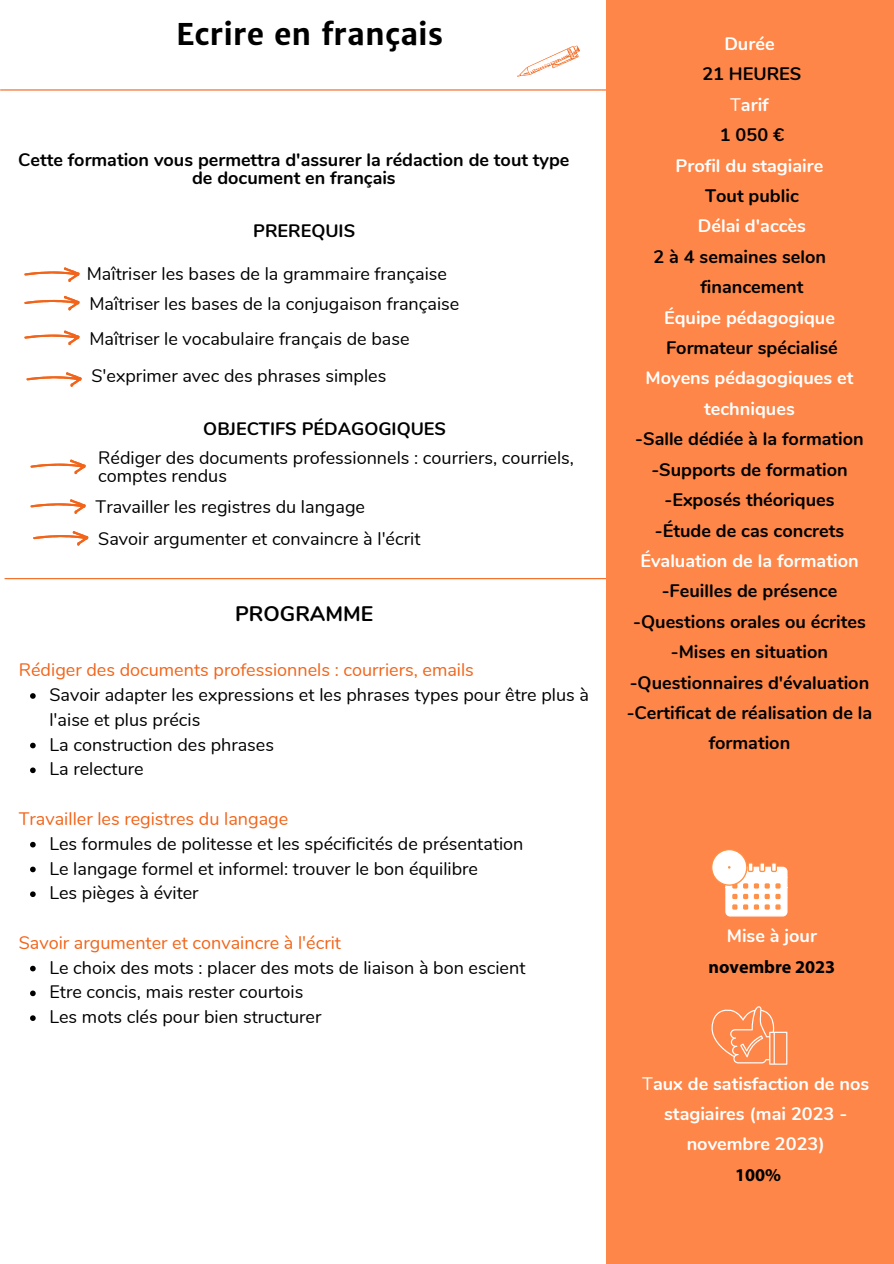
<style>
.page{position:relative;width:894px;height:1264px;background:#fff}
.page>*{position:absolute;margin:0;border:0;box-sizing:border-box;transform-origin:0 0}
.t1{font:700 30px "Merriweather Sans";color:#000}
.t2{font:700 21px "Nunito";color:#000}
.t3{font:700 18.15px/30.5px "Nunito";color:#000;text-align:center}
.t4{font:700 18.15px/30.5px "Nunito";color:#fff;text-align:center}
.t5{font:700 18.15px "Myriad Pro";color:#000}
.t6{font:18px/24.8px "Nunito";color:#000}
.t7{font:18px "Nunito";color:#f26419}
.t8{font:700 18px/18px "Nunito";color:#000;text-align:center}
.s1{font-weight:400;color:#fff}
.s2{color:#fff}
.s3{font-weight:400}
</style>
<div class="page">
<hr style="left:1px;top:89px;width:892px;height:1px;background:#f26419">
<hr style="left:5px;top:578px;width:607px;height:1px;background:#f26419">
<div style="left:606px;top:0;width:287px;height:1263px;background:#fd8648"></div>
<svg style="left:517px;top:46px;width:63px;height:31px"></svg>
<svg style="left:30px;top:693px;width:6px;height:5px"></svg>
<svg style="left:30px;top:742px;width:6px;height:6px"></svg>
<svg style="left:30px;top:767px;width:6px;height:6px"></svg>
<svg style="left:30px;top:841px;width:6px;height:6px"></svg>
<svg style="left:30px;top:866px;width:6px;height:6px"></svg>
<svg style="left:30px;top:891px;width:6px;height:6px"></svg>
<svg style="left:30px;top:965px;width:6px;height:6px"></svg>
<svg style="left:30px;top:990px;width:6px;height:6px"></svg>
<svg style="left:30px;top:1015px;width:6px;height:5px"></svg>
<svg style="left:711px;top:849px;width:76px;height:67px"></svg>
<svg style="left:711px;top:1006px;width:76px;height:58px"></svg>
<svg style="left:24px;top:267px;width:56px;height:15px"></svg>
<svg style="left:24px;top:296px;width:56px;height:14px"></svg>
<svg style="left:24px;top:330px;width:56px;height:15px"></svg>
<svg style="left:31px;top:459px;width:55px;height:15px"></svg>
<svg style="left:31px;top:499px;width:55px;height:15px"></svg>
<svg style="left:33px;top:531px;width:55px;height:14px"></svg>
<svg style="left:27px;top:372px;width:55px;height:15px"></svg>
<h1 class="t1" style="left:176px;top:15px;width:268px">Ecrire en français</h1>
<p class="t8" style="left:18px;top:151px;width:552px">Cette formation vous permettra d'assurer la rédaction de tout type de document en français</p>
<p class="t8" style="left:253px;top:221px;width:103px">PREREQUIS</p>
<p class="t6" style="left:87px;top:260px;width:374px;line-height:29.1px">Maîtriser les bases de la grammaire française<br>Maîtriser les bases de la conjugaison française</p>
<p class="t6" style="left:89px;top:326px;width:321px">Maîtriser le vocabulaire français de base</p>
<p class="t6" style="left:91px;top:364px;width:296px">S'exprimer avec des phrases simples</p>
<p class="t8" style="left:203px;top:420px;width:244px">OBJECTIFS PÉDAGOGIQUES</p>
<p class="t6" style="left:98px;top:449px;width:477px;line-height:18px">Rédiger des documents professionnels : courriers, courriels, comptes rendus</p>
<p class="t6" style="left:95px;top:491px;width:326px;line-height:31.8px">Travailler les registres du langage<br>Savoir argumenter et convaincre à l'écrit</p>
<p class="t2" style="left:235px;top:600px;width:140px">PROGRAMME</p>
<p class="t7" style="left:19px;top:658px;width:456px">Rédiger des documents professionnels : courriers, emails</p>
<p class="t6" style="left:49px;top:682px;width:541px">Savoir adapter les expressions et les phrases types pour être plus à l'aise et plus précis<br>La construction des phrases<br>La relecture</p>
<p class="t7" style="left:19px;top:806px;width:271px">Travailler les registres du langage</p>
<p class="t6" style="left:49px;top:831px;width:475px">Les formules de politesse et les spécificités de présentation<br>Le langage formel et informel: trouver le bon équilibre<br>Les pièges à éviter</p>
<p class="t7" style="left:19px;top:930px;width:323px">Savoir argumenter et convaincre à l'écrit</p>
<p class="t6" style="left:49px;top:955px;width:477px">Le choix des mots : placer des mots de liaison à bon escient<br>Etre concis, mais rester courtois<br>Les mots clés pour bien structurer</p>
<p class="t4" style="left:724px;top:29px;width:52px">Durée</p>
<p class="t3" style="left:702px;top:59px;width:101px">21 HEURES<br><span class="s1">T</span><span class="s2">arif<br></span>1 050 €</p>
<p class="t4" style="left:675px;top:150px;width:149px">Profil du stagiaire</p>
<p class="t3" style="left:704px;top:181px;width:95px">Tout public</p>
<p class="t4" style="left:697px;top:211px;width:110px">Délai d'accès</p>
<p class="t3" style="left:700px;top:241px;width:127px;text-align:left;text-indent:-47px">2 à 4 semaines selon financement</p>
<p class="t4" style="left:663px;top:302px;width:172px">Équipe pédagogique</p>
<p class="t3" style="left:666px;top:333px;width:173px">Formateur spécialisé</p>
<p class="t4" style="left:645px;top:363px;width:209px">Moyens pédagogiques et techniques</p>
<p class="t3" style="left:635px;top:424px;width:230px">-Salle dédiée à la formation -Supports de formation -Exposés théoriques -Étude de cas concrets</p>
<p class="t4" style="left:640px;top:545px;width:220px">Évaluation de la formation</p>
<p class="t3" style="left:626px;top:576px;width:247px">-Feuilles de présence -Questions orales ou écrites -Mises en situation -Questionnaires d'évaluation -Certificat de réalisation de la formation</p>
<p class="t4" style="left:726px;top:920px;width:92px">Mise à jour</p>
<p class="t5" style="left:708px;top:954px;width:128px">novembre 2023</p>
<p class="t4" style="left:642px;top:1068px;width:228px"><span class="s3">T</span>aux de satisfaction de nos stagiaires (mai 2023 - novembre 2023)</p>
<p class="t5" style="left:735px;top:1162px;width:48px">100%</p>
</div>
